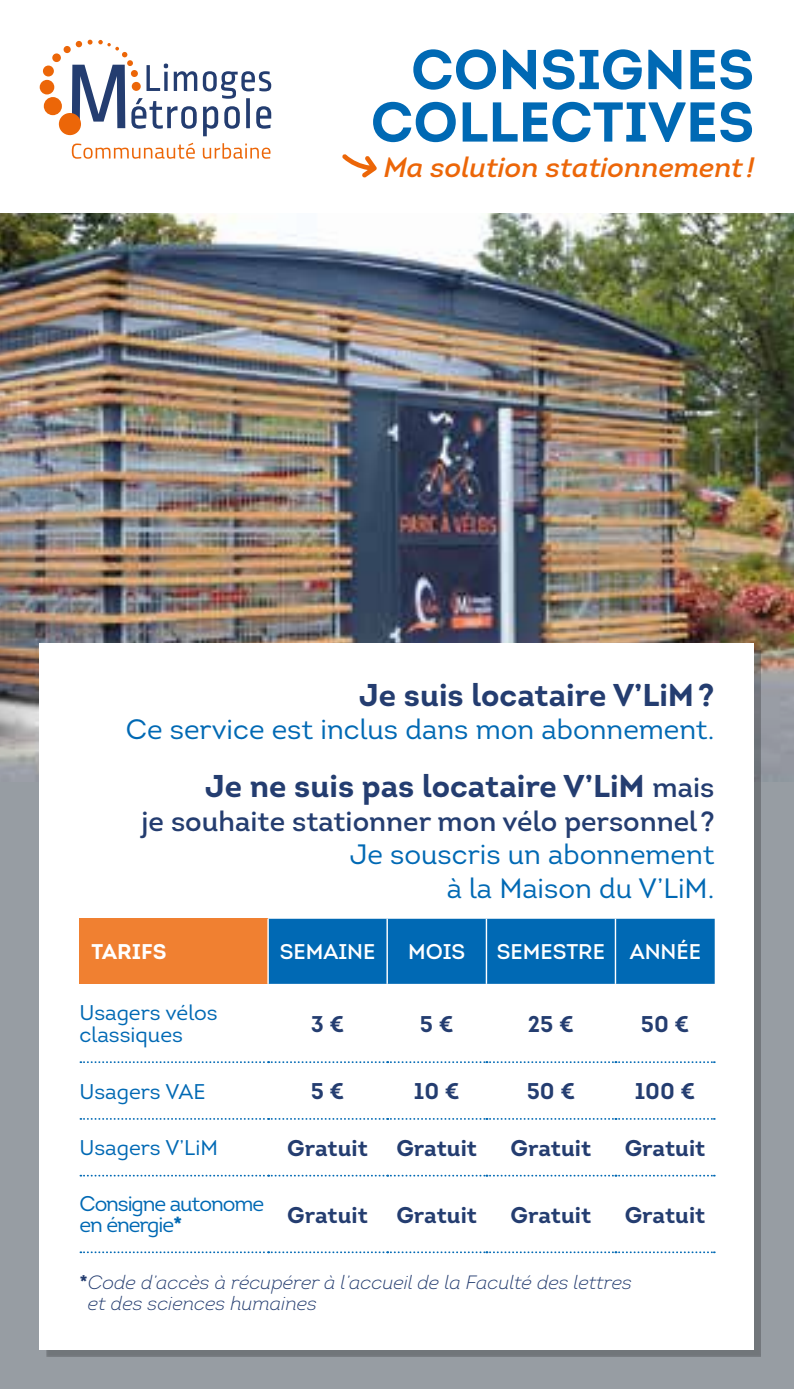
<style>
.page{position:relative;width:794px;height:1389px;background:#fff}
.page>*{position:absolute;margin:0;border:0;box-sizing:border-box;transform-origin:0 0}
.t1{font:56px/52.5px "Intro Bold Caps";color:#0069b4;text-align:right}
.t2{font:700 31.5px "Intro";color:#243d70}
.t3{font:28px/33.6px "Intro";color:#0069b4;text-align:right}
.t4{font:600 28px "Intro";color:#243d70}
.t5{font:italic 600 28px "Intro";color:#ec6608}
.t6{font:700 22.75px "Intro";color:#243d70}
.t7{font:21.35px/22.8px "Intro";letter-spacing:-.005em;color:#0069b4}
.t8{font:21.35px/21px "Intro";letter-spacing:-.05em;color:#0069b4}
.t9{font:21.35px "Intro Semi Bold Caps";color:#fff}
.t10{font:21.35px "Intro Bold Caps";color:#fff}
.t11{font:italic 300 19.25px/21px "Intro";color:#243d70}
.s1{font-weight:600;font-size:28px}
.s2{font-weight:700}
.s3{font-weight:700;font-style:normal}
</style>
<div class="page">
<div style="left:0;top:213px;width:794px;height:1176px;background:#979da3"></div>
<img style="left:0;top:213px;width:794px;height:569px">
<div style="left:47px;top:650px;width:714px;height:707px;background:#000;opacity:.25"></div>
<div style="left:40px;top:643px;width:714px;height:706px;background:#fff"></div>
<div style="left:79px;top:919px;width:189px;height:65px;background:#f08031"></div>
<div style="left:269px;top:919px;width:445px;height:65px;background:#0069b4"></div>
<hr style="left:267px;top:919px;width:2px;height:65px;background:#fff">
<hr style="left:386px;top:919px;width:2px;height:65px;background:#fff">
<hr style="left:486px;top:919px;width:1px;height:65px;background:#fff">
<hr style="left:615px;top:919px;width:1px;height:65px;background:#fff">
<svg style="left:80px;top:1061px;width:635px;height:2px"></svg>
<svg style="left:80px;top:1118px;width:635px;height:2px"></svg>
<svg style="left:80px;top:1175px;width:635px;height:2px"></svg>
<svg style="left:80px;top:1251px;width:635px;height:2px"></svg>
<svg style="left:342px;top:154px;width:35px;height:24px"></svg>
<svg style="left:72px;top:144px;width:9px;height:15px"></svg>
<svg style="left:83px;top:148px;width:10px;height:11px"></svg>
<svg style="left:96px;top:143px;width:99px;height:16px"></svg>
<svg style="left:203px;top:143px;width:67px;height:16px"></svg>
<div style="left:59px;top:113px;width:22px;height:22px;background:#ec6608;border-radius:50%"></div>
<div style="left:44px;top:97px;width:18px;height:18px;background:#ec6608;border-radius:50%"></div>
<div style="left:40px;top:80px;width:14px;height:15px;background:#ec6608;border-radius:50%"></div>
<div style="left:43px;top:65px;width:11px;height:12px;background:#ec6608;border-radius:50%"></div>
<div style="left:52px;top:53px;width:9px;height:9px;background:#ec6608;border-radius:50%"></div>
<div style="left:64px;top:46px;width:7px;height:7px;background:#ec6608;border-radius:50%"></div>
<svg style="left:72px;top:40px;width:199px;height:96px"></svg>
<div style="left:131px;top:70px;width:7px;height:7px;background:#ec6608;border-radius:50%"></div>
<div style="left:132px;top:82px;width:9px;height:9px;background:#ec6608;border-radius:50%"></div>
<h1 class="t1" style="left:371px;top:43px;width:385px">CONSIGNES<br>COLLECTIVES</h1>
<p class="t5" style="left:384px;top:150px;width:372px">Ma solution stationnement !</p>
<h2 class="t2" style="left:359px;top:675px;width:357px">Je suis locataire V’LiM?</h2>
<p class="t3" style="left:126px;top:713px;width:590px">Ce service est inclus dans mon abonnement.</p>
<h2 class="t2" style="left:205px;top:766px;width:510px">Je ne suis pas locataire V’LiM <span class="s1">mais</span></h2>
<p class="t4" style="left:141px;top:803px;width:574px">je souhaite stationner mon vélo personnel?</p>
<p class="t3" style="left:350px;top:837px;width:366px">Je souscris un abonnement à la Maison du V’LiM.</p>
<p class="t10" style="left:92px;top:938px;width:76px">TARIFS</p>
<p class="t9" style="left:280px;top:938px;width:97px">SEMAINE</p>
<p class="t9" style="left:408px;top:938px;width:59px">MOIS</p>
<p class="t9" style="left:497px;top:938px;width:206px">SEMESTRE ANNÉE</p>
<p class="t7" style="left:79px;top:1001px;width:140px">Usagers vélos classiques</p>
<p class="t6" style="left:311px;top:1009px;width:35px">3€</p>
<p class="t6" style="left:420px;top:1009px;width:35px">5€</p>
<p class="t6" style="left:528px;top:1009px;width:48px">25 €</p>
<p class="t6" style="left:641px;top:1009px;width:50px">50 €</p>
<p class="t7" style="left:79px;top:1080px;width:128px">Usagers VAE</p>
<p class="t6" style="left:311px;top:1077px;width:35px">5€</p>
<p class="t6" style="left:414px;top:1077px;width:47px">10 €</p>
<p class="t6" style="left:526px;top:1077px;width:50px">50 €</p>
<p class="t6" style="left:635px;top:1077px;width:62px">100 €</p>
<p class="t7" style="left:79px;top:1136px;width:140px">Usagers V’LiM</p>
<p class="t6" style="left:287px;top:1133px;width:191px">Gratuit Gratuit</p>
<p class="t6" style="left:510px;top:1133px;width:82px">Gratuit</p>
<p class="t6" style="left:624px;top:1133px;width:82px">Gratuit</p>
<p class="t8" style="left:79px;top:1193px;width:186px">Consigne autonome en énergie<span class="s2">*</span></p>
<p class="t6" style="left:287px;top:1200px;width:191px">Gratuit Gratuit</p>
<p class="t6" style="left:510px;top:1200px;width:82px">Gratuit</p>
<p class="t6" style="left:624px;top:1200px;width:82px">Gratuit</p>
<p class="t11" style="left:88px;top:1271px;width:545px;text-indent:-8px"><span class="s3">*</span>Code d’accès à récupérer à l’accueil de la Faculté des lettres et des sciences humaines</p>
</div>
